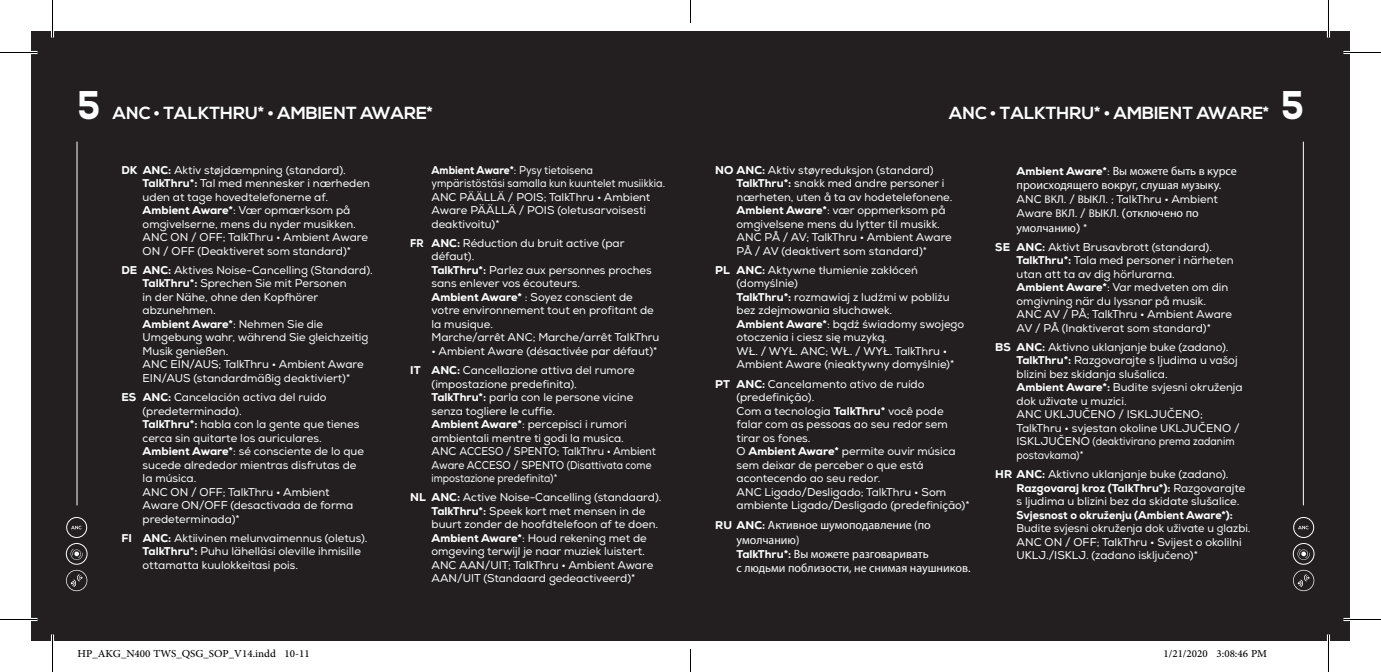
<style>
.page{position:relative;width:1381px;height:672px;background:#fff}
.page>*{position:absolute;margin:0;border:0;box-sizing:border-box;transform-origin:0 0}
.Title1{font:800 40px "Nexa";color:#fff;scale:.86 1}
.Title1-2{font:700 17.5px "Nexa";color:#fff}
.Title1_R{font:700 17.5px "Nexa";color:#fff}
.t1{font:15px "Adobe Arabic";color:#000}
.Title1_T{font:12px/14.5px "Myriad Pro";color:#fff}
.Title1_T-2{font:11.25px/13.5px "Nexa";color:#fff}
.Title1_T-3{font:11.25px/13.5px "Nexa";color:#fff;scale:.91 1}
.s1{font-weight:800}
.s2{font-family:"Nexa";font-weight:800;font-size:11.25px}
.s3{font-family:"Nexa";font-size:11.25px}
.s4{font-family:"Myriad Pro"}
.s5{font-size:11.25px}
.s6{font-family:"Nexa"}
</style>
<div class="page">
<div style="left:690px;top:31px;width:659px;height:610px;background:#231f20"></div>
<div style="left:31px;top:31px;width:659px;height:610px;background:#231f20"></div>
<hr style="left:1303px;top:142px;width:1px;height:363px;background:#fff">
<hr style="left:77px;top:142px;width:1px;height:363px;background:#fff">
<svg style="left:66px;top:570px;width:21px;height:21px"></svg>
<div style="left:66px;top:517px;width:21px;height:21px;border:1px solid #fff;border-radius:50%"></div>
<svg style="left:71px;top:526px;width:11px;height:3px"></svg>
<svg style="left:71px;top:549px;width:12px;height:11px"></svg>
<div style="left:66px;top:543px;width:21px;height:21px;border:1px solid #fff;border-radius:50%"></div>
<svg style="left:1293px;top:570px;width:21px;height:21px"></svg>
<div style="left:1293px;top:517px;width:21px;height:21px;border:1px solid #fff;border-radius:50%"></div>
<svg style="left:1298px;top:526px;width:10px;height:3px"></svg>
<svg style="left:1297px;top:549px;width:12px;height:11px"></svg>
<div style="left:1293px;top:543px;width:21px;height:21px;border:1px solid #fff;border-radius:50%"></div>
<hr style="left:0;top:51px;width:38px;height:3px;background:#fff">
<hr style="left:1343px;top:51px;width:38px;height:3px;background:#fff">
<hr style="left:0;top:618px;width:38px;height:3px;background:#fff">
<hr style="left:1343px;top:618px;width:38px;height:3px;background:#fff">
<hr style="left:51px;top:0;width:3px;height:38px;background:#fff">
<hr style="left:51px;top:634px;width:3px;height:38px;background:#fff">
<hr style="left:1327px;top:0;width:3px;height:38px;background:#fff">
<hr style="left:1327px;top:634px;width:3px;height:38px;background:#fff">
<hr style="left:0;top:52px;width:38px;height:1px;background:#000">
<hr style="left:1343px;top:52px;width:38px;height:1px;background:#000">
<hr style="left:0;top:619px;width:38px;height:1px;background:#000">
<hr style="left:1343px;top:619px;width:38px;height:1px;background:#000">
<hr style="left:52px;top:0;width:1px;height:38px;background:#000">
<hr style="left:52px;top:634px;width:1px;height:38px;background:#000">
<hr style="left:1328px;top:0;width:1px;height:38px;background:#000">
<hr style="left:1328px;top:634px;width:1px;height:38px;background:#000">
<div style="left:214px;top:649px;width:9px;height:9px;border:1px solid #fff;border-radius:50%"></div>
<div style="left:215px;top:650px;width:6px;height:7px;border:1px solid #fff;border-radius:50%"></div>
<div style="left:1202px;top:650px;width:6px;height:8px;border:1px solid #fff;border-radius:50%"></div>
<svg style="left:1202px;top:650px;width:4px;height:8px"></svg>
<svg style="left:690px;top:0;width:1px;height:23px"></svg>
<svg style="left:690px;top:649px;width:1px;height:23px"></svg>
<p class="Title1" style="left:78px;top:80px;width:28px">5</p>
<p class="Title1-2" style="left:113px;top:103px;width:321px">ANC • TALKTHRU* • AMBIENT AWARE*</p>
<p class="Title1_R" style="left:949px;top:103px;width:321px">ANC • TALKTHRU* • AMBIENT AWARE*</p>
<p class="Title1" style="left:1281px;top:80px;width:28px">5</p>
<p class="Title1_T-2" style="left:143px;top:163px;width:229px;text-indent:-21px"><span class="s1">DK ANC:</span> Aktiv støjdæmpning (standard).<br><span class="s1">TalkThru*:</span> Tal med mennesker i nærheden uden at tage hovedtelefonerne af.<br><span class="s1">Ambient Aware*</span>: Vær opmærksom på omgivelserne, mens du nyder musikken.</p>
<p class="Title1_T-2" style="left:143px;top:231px;width:227px">ANC ON / OFF; TalkThru • Ambient Aware<br>ON / OFF (Deaktiveret som standard)*</p>
<p class="Title1_T-2" style="left:143px;top:264px;width:232px;text-indent:-21px"><span class="s1">DE ANC:</span> Aktives Noise-Cancelling (Standard).<br><span class="s1">TalkThru*:</span> Sprechen Sie mit Personen<br>in der Nähe, ohne den Kopfhörer abzunehmen.<br><span class="s1">Ambient Aware*</span>: Nehmen Sie die<br>Umgebung wahr, während Sie gleichzeitig<br>Musik genießen.</p>
<p class="Title1_T-2" style="left:143px;top:358px;width:223px">ANC EIN/AUS; TalkThru • Ambient Aware<br>EIN/AUS (standardmäßig deaktiviert)*</p>
<p class="Title1_T-2" style="left:143px;top:391px;width:223px;text-indent:-21px"><span class="s1">ES ANC:</span> Cancelación activa del ruido (predeterminada).<br><span class="s1">TalkThru*:</span> habla con la gente que tienes cerca sin quitarte los auriculares.<br><span class="s1">Ambient Aware*</span>: sé consciente de lo que sucede alrededor mientras disfrutas de la música.</p>
<p class="Title1_T-2" style="left:143px;top:485px;width:212px">ANC ON / OFF; TalkThru • Ambient<br>Aware ON/OFF (desactivada de forma predeterminada)*</p>
<p class="Title1_T-2" style="left:143px;top:531px;width:226px;text-indent:-21px"><span class="s1">FI ANC:</span> Aktiivinen melunvaimennus (oletus).<br><span class="s1">TalkThru*:</span> Puhu lähelläsi oleville ihmisille ottamatta kuulokkeitasi pois.</p>
<p class="Title1_T-3" style="left:431px;top:163px;width:258px"><span class="s1">Ambient Aware*</span>: Pysy tietoisena ympäristöstäsi samalla kun kuuntelet musiikkia.</p>
<p class="Title1_T-2" style="left:431px;top:190px;width:220px">ANC PÄÄLLÄ / POIS; TalkThru • Ambient<br>Aware PÄÄLLÄ / POIS (oletusarvoisesti deaktivoitu)*</p>
<p class="Title1_T-2" style="left:431px;top:237px;width:224px;text-indent:-21px"><span class="s1">FR ANC:</span> Réduction du bruit active (par défaut).<br><span class="s1">TalkThru*:</span> Parlez aux personnes proches sans enlever vos écouteurs.<br><span class="s1">Ambient Aware*</span> : Soyez conscient de votre environnement tout en profitant de la musique.</p>
<p class="Title1_T-2" style="left:431px;top:331px;width:229px">Marche/arrêt ANC; Marche/arrêt TalkThru</p>
<p class="Title1_T-2" style="left:431px;top:345px;width:227px">• Ambient Aware (désactivée par défaut)*</p>
<p class="Title1_T-2" style="left:431px;top:364px;width:205px;text-indent:-21px"><span class="s1">IT ANC:</span> Cancellazione attiva del rumore (impostazione predefinita).<br><span class="s1">TalkThru*:</span> parla con le persone vicine senza togliere le cuffie.<br><span class="s1">Ambient Aware*</span>: percepisci i rumori ambientali mentre ti godi la musica.</p>
<p class="Title1_T-2" style="left:431px;top:445px;width:226px">ANC ACCESO / SPENTO; TalkThru • Ambient<br>Aware ACCESO / SPENTO (Disattivata come impostazione predefinita)*</p>
<p class="Title1_T-2" style="left:431px;top:491px;width:231px;text-indent:-21px"><span class="s1">NL ANC:</span> Active Noise-Cancelling (standaard).<br><span class="s1">TalkThru*:</span> Speek kort met mensen in de buurt zonder de hoofdtelefoon af te doen.<br><span class="s1">Ambient Aware*</span>: Houd rekening met de omgeving terwijl je naar muziek luistert.</p>
<p class="Title1_T-2" style="left:431px;top:558px;width:223px">ANC AAN/UIT; TalkThru • Ambient Aware<br>AAN/UIT (Standaard gedeactiveerd)*</p>
<p class="Title1_T-2" style="left:736px;top:163px;width:217px;text-indent:-21px"><span class="s1">NO ANC:</span> Aktiv støyreduksjon (standard)<br><span class="s1">TalkThru*:</span> snakk med andre personer i nærheten, uten å ta av hodetelefonene.<br><span class="s1">Ambient Aware*</span>: vær oppmerksom på omgivelsene mens du lytter til musikk.</p>
<p class="Title1_T-2" style="left:736px;top:231px;width:217px">ANC PÅ / AV; TalkThru • Ambient Aware<br>PÅ / AV (deaktivert som standard)*</p>
<p class="Title1_T-2" style="left:736px;top:264px;width:229px;text-indent:-21px"><span class="s1">PL ANC:</span> Aktywne tłumienie zakłóceń (domyślnie)<br><span class="s1">TalkThru*:</span> rozmawiaj z ludźmi w pobliżu bez zdejmowania słuchawek.<br><span class="s1">Ambient Aware*</span>: bądź świadomy swojego otoczenia i ciesz się muzyką.</p>
<p class="Title1_T-2" style="left:736px;top:345px;width:219px">WŁ. / WYŁ. ANC; WŁ. / WYŁ. TalkThru •<br>Ambient Aware (nieaktywny domyślnie)*</p>
<p class="Title1_T-2" style="left:736px;top:377px;width:221px;text-indent:-21px"><span class="s1">PT ANC:</span> Cancelamento ativo de ruído (predefinição).<br>Com a tecnologia <span class="s1">TalkThru*</span> você pode falar com as pessoas ao seu redor sem tirar os fones.<br>O <span class="s1">Ambient Aware*</span> permite ouvir música sem deixar de perceber o que está acontecendo ao seu redor.</p>
<p class="Title1_T-2" style="left:736px;top:485px;width:235px">ANC Ligado/Desligado; TalkThru • Som ambiente Ligado/Desligado (predefinição)*</p>
<p class="Title1_T" style="left:736px;top:518px;width:196px;text-indent:-21px"><span class="s2">RU ANC:</span> Активное шумоподавление (по умолчанию)</p>
<p class="Title1_T" style="left:736px;top:547px;width:235px"><span class="s2">TalkThru*:</span> Вы можете разговаривать<br>с людьми поблизости, не снимая наушников.</p>
<p class="Title1_T" style="left:1016px;top:163px;width:222px"><span class="s2">Ambient Aware*</span><span class="s3">:</span> Вы можете быть в курсе происходящего вокруг, слушая музыку.</p>
<p class="Title1_T-2" style="left:1016px;top:192px;width:203px">ANC <span class="s4">ВКЛ</span>. / <span class="s4">ВЫКЛ</span>. ; TalkThru • Ambient</p>
<p class="Title1_T" style="left:1016px;top:206px;width:184px"><span class="s3">Aware</span> <span class="s5">ВКЛ</span><span class="s3">. /</span> <span class="s5">ВЫКЛ</span><span class="s3">.</span> <span class="s6">(</span>отключено по умолчанию<span class="s6">)</span> <span class="s3">*</span></p>
<p class="Title1_T-2" style="left:1016px;top:240px;width:219px;text-indent:-21px"><span class="s1">SE ANC:</span> Aktivt Brusavbrott (standard).<br><span class="s1">TalkThru*:</span> Tala med personer i närheten utan att ta av dig hörlurarna.<br><span class="s1">Ambient Aware*</span>: Var medveten om din omgivning när du lyssnar på musik.</p>
<p class="Title1_T-2" style="left:1016px;top:308px;width:217px">ANC AV / PÅ; TalkThru • Ambient Aware<br>AV / PÅ (Inaktiverat som standard)*</p>
<p class="Title1_T-2" style="left:1016px;top:341px;width:228px;text-indent:-21px"><span class="s1">BS ANC:</span> Aktivno uklanjanje buke (zadano).<br><span class="s1">TalkThru*:</span> Razgovarajte s ljudima u vašoj blizini bez skidanja slušalica.<br><span class="s1">Ambient Aware*:</span> Budite svjesni okruženja dok uživate u muzici.</p>
<p class="Title1_T-2" style="left:1016px;top:408px;width:225px">ANC UKLJUČENO / ISKLJUČENO;<br>TalkThru • svjestan okoline UKLJUČENO /<br>ISKLJUČENO (deaktivirano prema zadanim postavkama)*</p>
<p class="Title1_T-2" style="left:1016px;top:468px;width:235px;text-indent:-21px"><span class="s1">HR ANC:</span> Aktivno uklanjanje buke (zadano).<br><span class="s1">Razgovaraj kroz (TalkThru*):</span> Razgovarajte s ljudima u blizini bez da skidate slušalice.<br><span class="s1">Svjesnost o okruženju (Ambient Aware*):<br></span>Budite svjesni okruženja dok uživate u glazbi.</p>
<p class="Title1_T-2" style="left:1016px;top:535px;width:226px">ANC ON / OFF; TalkThru • Svijest o okolilni<br>UKLJ./ISKLJ. (zadano isključeno)*</p>
<h3 class="t1" style="left:78px;top:643px;width:234px">HP_AKG_N400 TWS_QSG_SOP_V14.indd 10-11</h3>
<h3 class="t1" style="left:1163px;top:643px;width:105px">1/21/2020 3:08:46 PM</h3>
</div>
